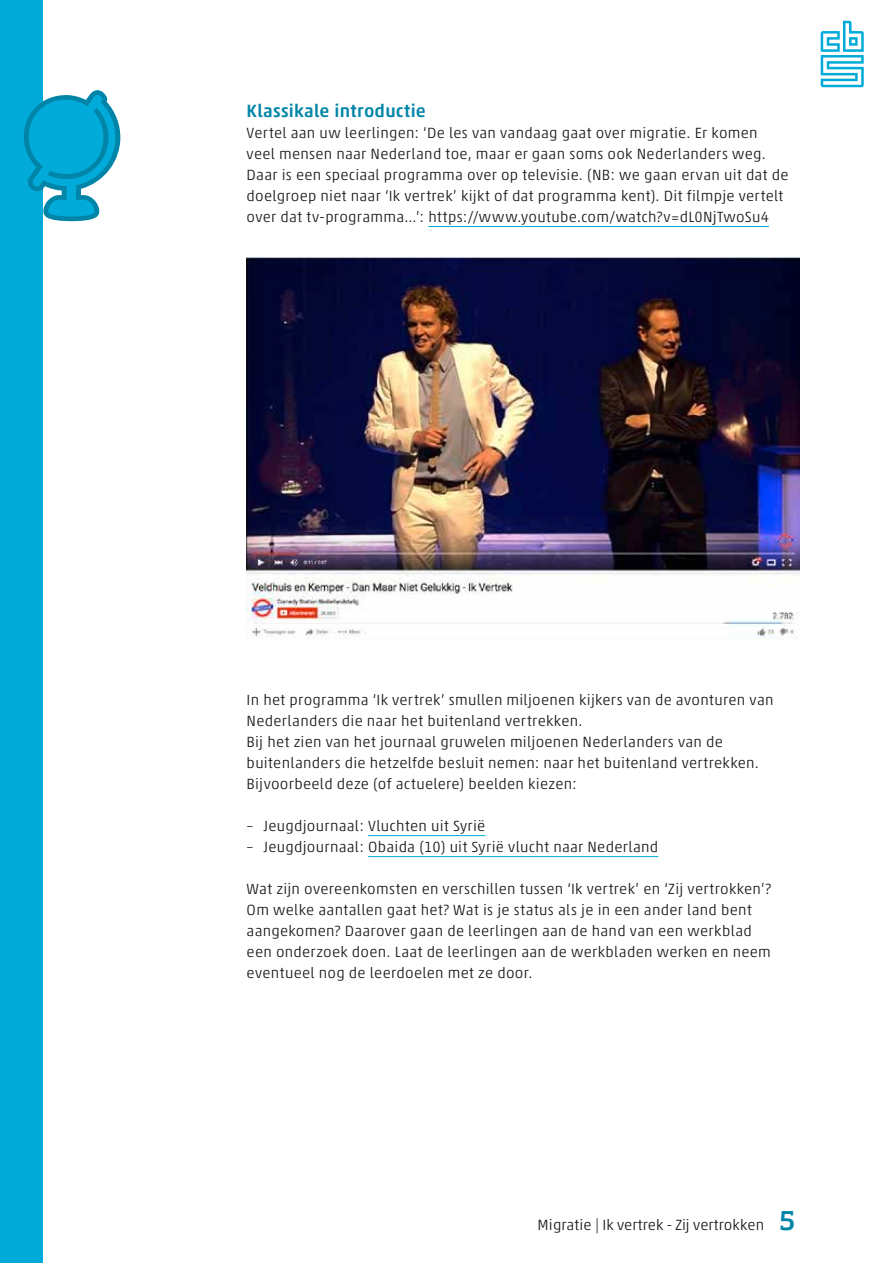
<style>
.page{position:relative;width:893px;height:1263px;background:#fff}
.page>*{position:absolute;margin:0;border:0;box-sizing:border-box;transform-origin:0 0}
.t1{font:192.15px "CBS Onderwijs";color:#0085a8}
.t2{font:500 18px "Akko Pro";letter-spacing:.015em;color:#0085a8}
.t3{font:300 15px/21px "Akko Pro";letter-spacing:.015em;color:#1a1918}
.s1{color:#00aad9}
.s2{font-family:"Soho Pro";font-weight:500;font-size:25.5px;color:#0085a8}
</style>
<div class="page">
<div style="left:0;top:0;width:43px;height:1263px;background:#00aad9"></div>
<svg style="left:821px;top:21px;width:43px;height:66px"></svg>
<hr style="left:428px;top:226px;width:341px;height:1px;background:#00aad9">
<hr style="left:368px;top:835px;width:117px;height:1px;background:#00aad9">
<hr style="left:368px;top:856px;width:290px;height:1px;background:#00aad9">
<img style="left:247px;top:258px;width:552px;height:380px">
<h1 class="t1" style="left:-21px;top:23px;width:187px">B<span class="s1">b</span></h1>
<p class="t2" style="left:247px;top:100px;width:181px">Klassikale introductie</p>
<p class="t3" style="left:247px;top:122px;width:543px">Vertel aan uw leerlingen: ‘De les van vandaag gaat over migratie. Er komen veel mensen naar Nederland toe, maar er gaan soms ook Nederlanders weg.<br>Daar is een speciaal programma over op televisie. (NB: we gaan ervan uit dat de doelgroep niet naar ‘Ik vertrek’ kijkt of dat programma kent). Dit filmpje vertelt over dat tv-programma…’: https://www.youtube.com/watch?v=dL0NjTwoSu4</p>
<p class="t3" style="left:247px;top:689px;width:528px">In het programma ‘Ik vertrek’ smullen miljoenen kijkers van de avonturen van Nederlanders die naar het buitenland vertrekken.<br>Bij het zien van het journaal gruwelen miljoenen Nederlanders van de buitenlanders die hetzelfde besluit nemen: naar het buitenland vertrekken.<br>Bijvoorbeeld deze (of actuelere) beelden kiezen:</p>
<p class="t3" style="left:247px;top:815px;width:240px">– Jeugdjournaal: Vluchten uit Syrië</p>
<p class="t3" style="left:247px;top:836px;width:413px">– Jeugdjournaal: Obaida (10) uit Syrië vlucht naar Nederland</p>
<p class="t3" style="left:247px;top:878px;width:526px">Wat zijn overeenkomsten en verschillen tussen ‘Ik vertrek’ en ‘Zij vertrokken’?<br>Om welke aantallen gaat het? Wat is je status als je in een ander land bent aangekomen? Daarover gaan de leerlingen aan de hand van een werkblad een onderzoek doen. Laat de leerlingen aan de werkbladen werken en neem eventueel nog de leerdoelen met ze door.</p>
<p class="t3" style="left:538px;top:1214px;width:259px">Migratie | Ik vertrek - Zij vertrokken <span class="s2">5</span></p>
</div>
